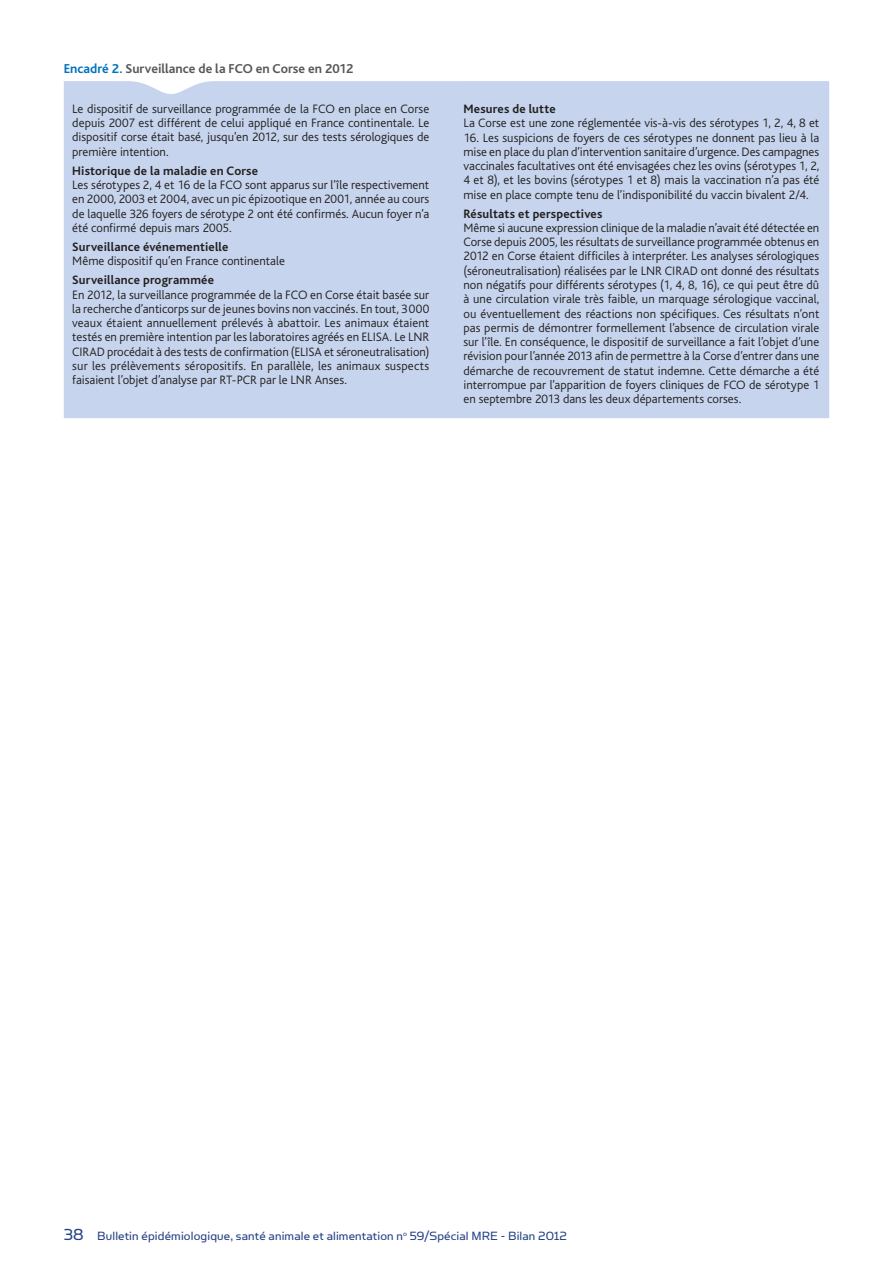
<style>
.page{position:relative;width:893px;height:1263px;background:#fff}
.page>*{position:absolute;margin:0;border:0;box-sizing:border-box;transform-origin:0 0}
.t1{font:13.5px "Simian Text Orangutan";letter-spacing:.01em;color:#254186}
.t2{font:700 13.5px "Bliss";color:#57585a}
.t3{font:300 12.75px/14.2px "Bliss";color:#231f20;text-align:justify}
.t4{font:700 12.75px "Bliss";letter-spacing:.015em;color:#231f20}
.s1{color:#0072bc}
.s2{font-size:18px}
</style>
<div class="page">
<div style="left:64px;top:81px;width:765px;height:337px;background:#c6d5ed"></div>
<p class="t2" style="left:64px;top:61px;width:291px"><span class="s1">Encadré 2.</span> Surveillance de la FCO en Corse en 2012</p>
<p class="t3" style="left:72px;top:102px;width:359px">Le dispositif de surveillance programmée de la FCO en place en Corse depuis 2007 est différent de celui appliqué en France continentale. Le dispositif corse était basé, jusqu’en 2012, sur des tests sérologiques de première intention.</p>
<p class="t4" style="left:72px;top:164px;width:187px">Historique de la maladie en Corse</p>
<p class="t3" style="left:72px;top:178px;width:359px">Les sérotypes 2, 4 et 16 de la FCO sont apparus sur l’île respectivement en 2000, 2003 et 2004, avec un pic épizootique en 2001, année au cours de laquelle 326 foyers de sérotype 2 ont été confirmés. Aucun foyer n’a été confirmé depuis mars 2005.</p>
<p class="t4" style="left:72px;top:240px;width:158px">Surveillance événementielle</p>
<p class="t3" style="left:72px;top:254px;width:214px">Même dispositif qu’en France continentale</p>
<p class="t4" style="left:72px;top:274px;width:143px">Surveillance programmée</p>
<p class="t3" style="left:72px;top:288px;width:359px">En 2012, la surveillance programmée de la FCO en Corse était basée sur la recherche d’anticorps sur de jeunes bovins non vaccinés. En tout, 3000 veaux étaient annuellement prélevés à abattoir. Les animaux étaient testés en première intention par les laboratoires agréés en ELISA. Le LNR CIRAD procédait à des tests de confirmation (ELISA et séroneutralisation) sur les prélèvements séropositifs. En parallèle, les animaux suspects faisaient l’objet d’analyse par RT-PCR par le LNR Anses.</p>
<p class="t4" style="left:463px;top:102px;width:94px">Mesures de lutte</p>
<p class="t3" style="left:463px;top:116px;width:357px">La Corse est une zone réglementée vis-à-vis des sérotypes 1, 2, 4, 8 et</p>
<p class="t3" style="left:463px;top:130px;width:357px">16. Les suspicions de foyers de ces sérotypes ne donnent pas lieu à la mise en place du plan d’intervention sanitaire d’urgence. Des campagnes vaccinales facultatives ont été envisagées chez les ovins (sérotypes 1, 2, 4 et 8), et les bovins (sérotypes 1 et 8) mais la vaccination n’a pas été mise en place compte tenu de l’indisponibilité du vaccin bivalent 2/4.</p>
<p class="t4" style="left:463px;top:207px;width:140px">Résultats et perspectives</p>
<p class="t3" style="left:463px;top:221px;width:357px">Même si aucune expression clinique de la maladie n’avait été détectée en Corse depuis 2005, les résultats de surveillance programmée obtenus en 2012 en Corse étaient difficiles à interpréter. Les analyses sérologiques (séroneutralisation) réalisées par le LNR CIRAD ont donné des résultats non négatifs pour différents sérotypes (1, 4, 8, 16), ce qui peut être dû à une circulation virale très faible, un marquage sérologique vaccinal, ou éventuellement des réactions non spécifiques. Ces résultats n’ont pas permis de démontrer formellement l’absence de circulation virale sur l’île. En conséquence, le dispositif de surveillance a fait l’objet d’une révision pour l’année 2013 afin de permettre à la Corse d’entrer dans une démarche de recouvrement de statut indemne. Cette démarche a été interrompue par l’apparition de foyers cliniques de FCO de sérotype 1 en septembre 2013 dans les deux départements corses.</p>
<p class="t1" style="left:64px;top:1228px;width:505px"><span class="s2">38</span> Bulletin épidémiologique, santé animale et alimentation n<sup>o</sup> 59/Spécial MRE - Bilan 2012</p>
</div>
